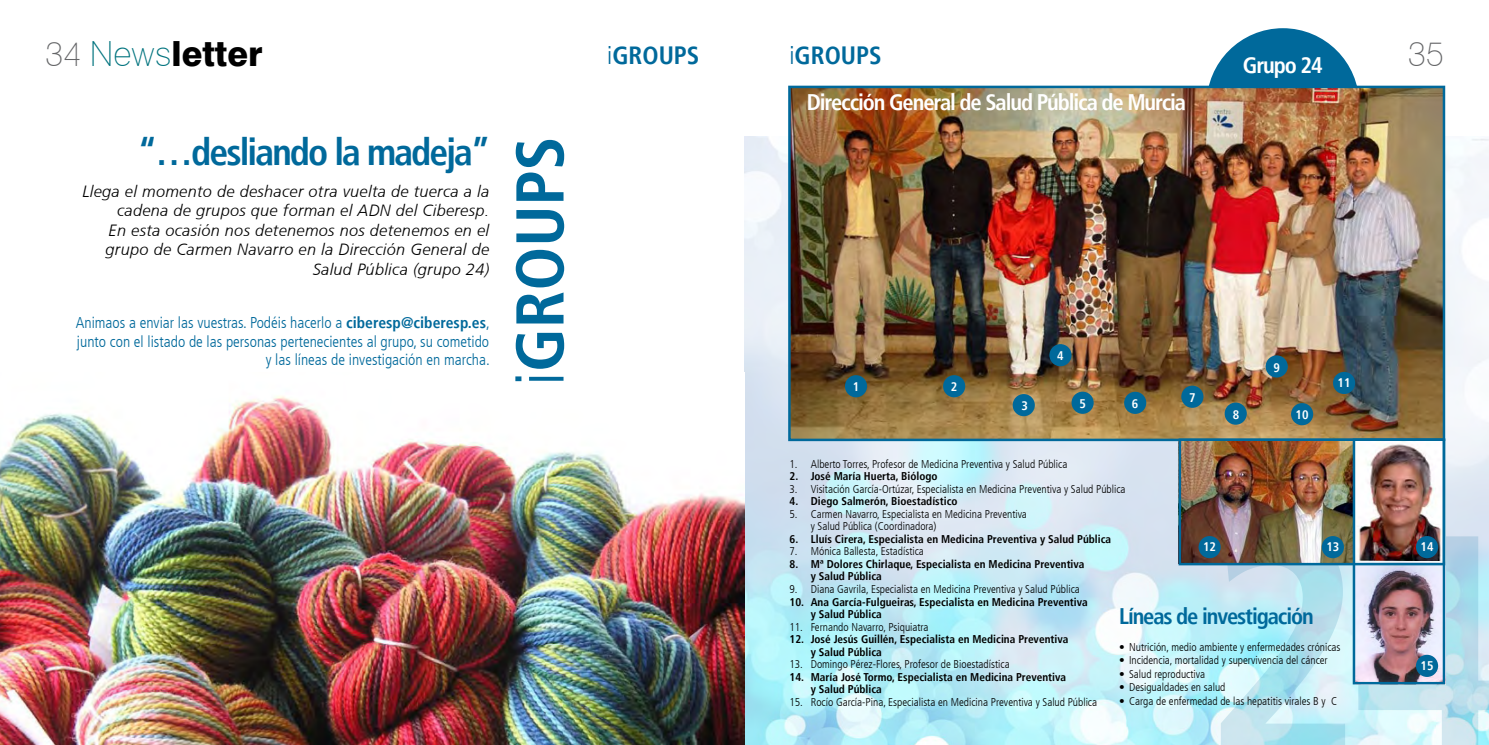
<style>
.page{position:relative;width:1489px;height:745px;background:#fff}
.page>*{position:absolute;margin:0;border:0;box-sizing:border-box;transform-origin:0 0}
.t1{font:700 condensed 67.5px "Frutiger LT";color:#00699b}
.t2{font:700 condensed 37.5px "Frutiger LT";letter-spacing:-.05em;color:#00699b}
.t3{font:800 34.62px "Swiss 721 BT";color:#000}
.t4{font:100 34.62px "Swiss 721 BT";color:#646567}
.t5{font:700 condensed 25px "Frutiger LT";color:#00699b}
.t6{font:700 condensed 22.5px "Frutiger LT";letter-spacing:-.05em;color:#fff}
.t7{font:700 condensed 22.5px "Frutiger LT";letter-spacing:-.05em;color:#00699b}
.t8{font:italic 300 16.25px/19.5px "Frutiger CE";letter-spacing:.02em;color:#000;text-align:right}
.t9{font:300 condensed 15.62px/18.8px "Frutiger LT";color:#00699b;text-align:right}
.t10{font:700 condensed 12.5px "Frutiger LT";color:#fff}
.t11{font:300 condensed 11.25px/12.5px "Frutiger LT";color:#000}
.t12{font:700 condensed 11.25px/12.5px "Frutiger LT";color:#000}
.s1{font-weight:100;color:#646567}
.s2{font-weight:100;color:#00737e}
.s3{font-weight:300}
.s4{font-weight:700}
</style>
<div class="page">
<img style="left:744px;top:136px;width:744px;height:608px">
<svg style="left:1220px;top:533px;width:268px;height:211px;background:#bee7f1"></svg>
<div style="left:1206px;top:28px;width:152px;height:153px;background:#00699b;border-radius:50%"></div>
<img style="left:791px;top:89px;width:650px;height:349px">
<div style="left:788px;top:86px;width:656px;height:355px;border:2px solid #00699b"></div>
<div style="left:844px;top:375px;width:23px;height:22px;background:#00699b;border-radius:50%"></div>
<div style="left:943px;top:375px;width:22px;height:22px;background:#00699b;border-radius:50%"></div>
<div style="left:1071px;top:391px;width:22px;height:22px;background:#00699b;border-radius:50%"></div>
<div style="left:1124px;top:391px;width:22px;height:22px;background:#00699b;border-radius:50%"></div>
<div style="left:1181px;top:385px;width:22px;height:22px;background:#00699b;border-radius:50%"></div>
<div style="left:1224px;top:402px;width:22px;height:22px;background:#00699b;border-radius:50%"></div>
<div style="left:1265px;top:355px;width:22px;height:22px;background:#00699b;border-radius:50%"></div>
<div style="left:1290px;top:403px;width:22px;height:22px;background:#00699b;border-radius:50%"></div>
<div style="left:1332px;top:371px;width:22px;height:23px;background:#00699b;border-radius:50%"></div>
<div style="left:1012px;top:394px;width:22px;height:22px;background:#00699b;border-radius:50%"></div>
<div style="left:1049px;top:344px;width:22px;height:22px;background:#00699b;border-radius:50%"></div>
<img style="left:1181px;top:441px;width:171px;height:121px">
<div style="left:1198px;top:535px;width:22px;height:23px;background:#00699b;border-radius:50%"></div>
<div style="left:1321px;top:535px;width:22px;height:23px;background:#00699b;border-radius:50%"></div>
<img style="left:0;top:396px;width:744px;height:348px">
<img style="left:1355px;top:441px;width:86px;height:120px">
<img style="left:1355px;top:561px;width:86px;height:120px">
<div style="left:1178px;top:438px;width:266px;height:127px;border:2px solid #00699b"></div>
<div style="left:1352px;top:438px;width:92px;height:246px;border:2px solid #00699b"></div>
<div style="left:1415px;top:654px;width:22px;height:22px;background:#00699b;border-radius:50%"></div>
<div style="left:1415px;top:535px;width:22px;height:23px;background:#00699b;border-radius:50%"></div>
<h3 class="t3" style="left:45px;top:32px;width:219px"><span class="s1">34</span> <span class="s2">News</span>letter</h3>
<h2 class="t2" style="left:138px;top:129px;width:354px">“…desliando la madeja”</h2>
<h1 class="t1" style="left:500px;top:385px;width:244px;rotate:-90deg"><span class="s3">i</span>groups</h1>
<h3 class="t8" style="left:82px;top:181px;width:408px">Llega el momento de deshacer otra vuelta de tuerca a la cadena de grupos que forman el ADN del Ciberesp.<br>En esta ocasión nos detenemos nos detenemos en el grupo de Carmen Navarro en la Dirección General de Salud Pública (grupo 24)</h3>
<h3 class="t9" style="left:76px;top:313px;width:415px">Animaos a enviar las vuestras. Podéis hacerlo a <span class="s4">ciberesp@ciberesp.es</span>, junto con el listado de las personas pertenecientes al grupo, su cometido y las líneas de investigación en marcha.</h3>
<h3 class="t5" style="left:607px;top:40px;width:21px"><span class="s3">i</span>groups</h3>
<h3 class="t5" style="left:789px;top:40px;width:21px"><span class="s3">i</span>groups</h3>
<h3 class="t6" style="left:806px;top:89px;width:381px">Dirección General de Salud Pública de Murcia</h3>
<h3 class="t6" style="left:1242px;top:51px;width:81px">Grupo 24</h3>
<h3 class="t4" style="left:1407px;top:32px;width:38px">35</h3>
<p class="t10" style="left:852px;top:379px;width:8px">1</p>
<p class="t10" style="left:950px;top:379px;width:8px">2</p>
<p class="t10" style="left:1021px;top:398px;width:8px">3</p>
<p class="t10" style="left:1057px;top:347px;width:8px">4</p>
<p class="t10" style="left:1079px;top:396px;width:8px">5</p>
<p class="t10" style="left:1131px;top:396px;width:8px">6</p>
<p class="t10" style="left:1188px;top:389px;width:8px">7</p>
<p class="t10" style="left:1232px;top:407px;width:8px">8</p>
<p class="t10" style="left:1273px;top:359px;width:8px">9</p>
<p class="t10" style="left:1295px;top:406px;width:14px">10</p>
<p class="t10" style="left:1337px;top:375px;width:14px">11</p>
<p class="t11" style="left:789px;top:457px;width:279px">1. Alberto Torres, Profesor de Medicina Preventiva y Salud Pública</p>
<p class="t12" style="left:789px;top:470px;width:149px">2. José María Huerta, Biólogo</p>
<p class="t11" style="left:789px;top:482px;width:337px">3. Visitación García-Ortúzar, Especialista en Medicina Preventiva y Salud Pública</p>
<p class="t12" style="left:789px;top:495px;width:169px">4. Diego Salmerón, Bioestadístico</p>
<p class="t11" style="left:810px;top:507px;width:218px;text-indent:-21px">5. Carmen Navarro, Especialista en Medicina Preventiva y Salud Pública (Coordinadora)</p>
<p class="t12" style="left:789px;top:532px;width:323px">6. Lluís Cirera, Especialista en Medicina Preventiva y Salud Pública</p>
<p class="t11" style="left:789px;top:545px;width:136px">7. Mónica Ballesta, Estadística</p>
<p class="t12" style="left:810px;top:557px;width:275px;text-indent:-21px">8. Mª Dolores Chirlaque, Especialista en Medicina Preventiva y Salud Pública</p>
<p class="t11" style="left:789px;top:582px;width:292px">9. Diana Gavrila, Especialista en Medicina Preventiva y Salud Pública</p>
<p class="t12" style="left:810px;top:595px;width:278px;text-indent:-21px">10. Ana García-Fulgueiras, Especialista en Medicina Preventiva y Salud Pública</p>
<p class="t11" style="left:789px;top:620px;width:140px">11. Fernando Navarro, Psiquiatra</p>
<p class="t12" style="left:810px;top:632px;width:259px;text-indent:-21px">12. José Jesús Guillén, Especialista en Medicina Preventiva y Salud Pública</p>
<p class="t11" style="left:789px;top:657px;width:222px">13. Domingo Pérez-Flores, Profesor de Bioestadística</p>
<p class="t12" style="left:810px;top:670px;width:257px;text-indent:-21px">14. María José Tormo, Especialista en Medicina Preventiva y Salud Pública</p>
<p class="t11" style="left:789px;top:695px;width:309px">15. Rocío García-Pina, Especialista en Medicina Preventiva y Salud Pública</p>
<p class="t10" style="left:1202px;top:539px;width:15px">12</p>
<p class="t10" style="left:1326px;top:539px;width:15px">13</p>
<h3 class="t7" style="left:1119px;top:602px;width:196px">Líneas de investigación</h3>
<p class="t11" style="left:1119px;top:640px;width:223px">• Nutrición, medio ambiente y enfermedades crónicas</p>
<p class="t11" style="left:1119px;top:653px;width:210px">• Incidencia, mortalidad y supervivencia del cáncer</p>
<p class="t11" style="left:1119px;top:667px;width:87px">• Salud reproductiva</p>
<p class="t11" style="left:1119px;top:680px;width:108px">• Desigualdades en salud</p>
<p class="t11" style="left:1119px;top:694px;width:219px">• Carga de enfermedad de las hepatitis virales B y C</p>
<p class="t10" style="left:1420px;top:539px;width:15px">14</p>
<p class="t10" style="left:1420px;top:658px;width:15px">15</p>
</div>
